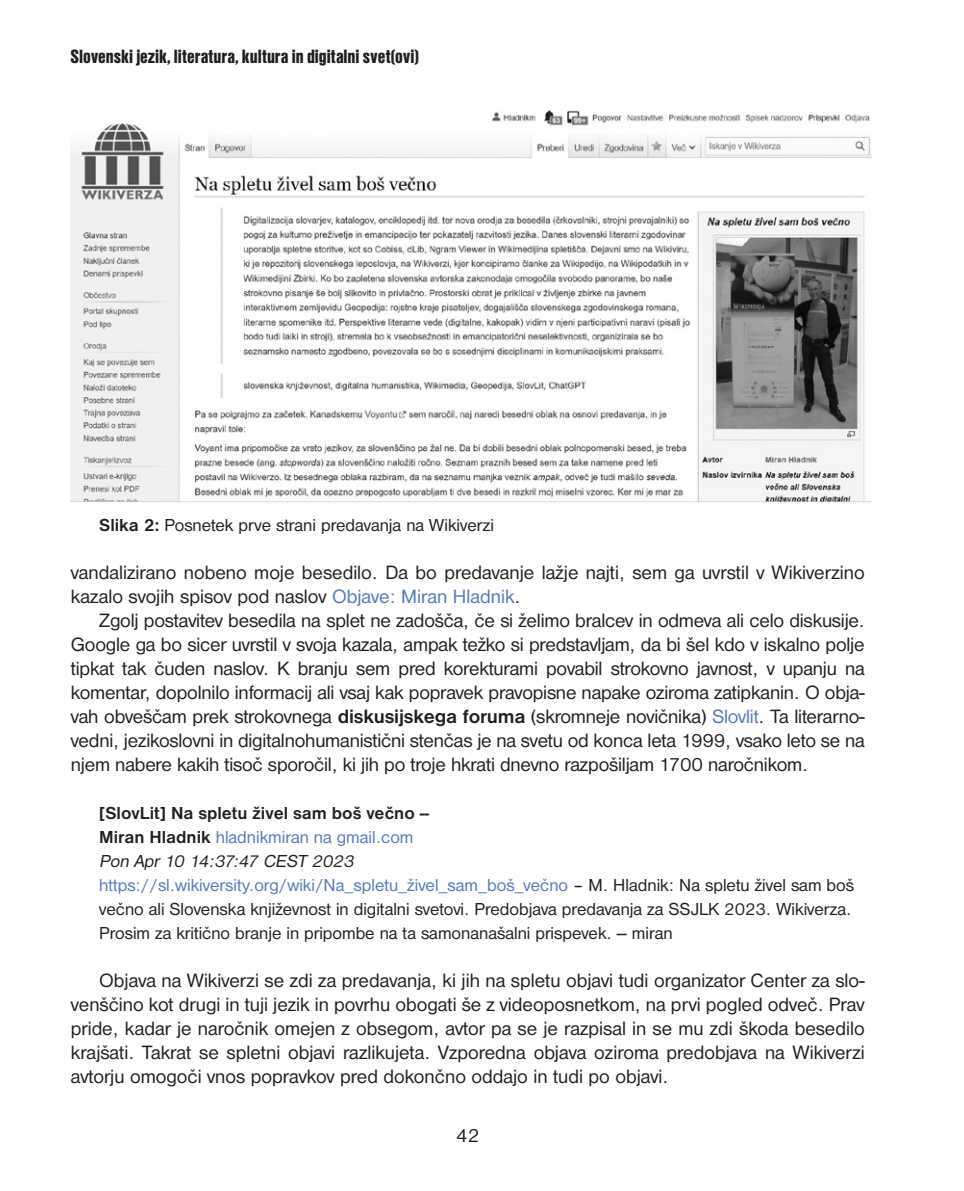
<style>
.page{position:relative;width:964px;height:1191px;background:#fff}
.page>*{position:absolute;margin:0;border:0;box-sizing:border-box;transform-origin:0 0}
.citat{font:20px/24px "Nimbus San DCE";color:#231f20;text-align:justify}
.t1{font:20px "Nimbus San PCE Blac Cond";letter-spacing:.03em;color:#231f20}
.citat-2{font:18px/24px "Nimbus San DCE";color:#231f20}
.citat-3{font:italic 18px/24px "Nimbus San DCE";color:#231f20}
.graf{font:18px "Nimbus San DCE";color:#231f20}
.citat-4{font:700 18px "Nimbus San DCE";color:#231f20}
.s1{font-weight:700}
.s2{color:#5679bd}
.s3{font-weight:700;font-style:normal}
.s4{font-style:normal;color:#5679bd}
</style>
<div class="page">
<img style="left:71px;top:110px;width:800px;height:393px">
<p class="t1" style="left:71px;top:46px;width:349px">Slovenski jezik, literatura, kultura in digitalni svet(ovi)</p>
<p class="graf" style="left:99px;top:515px;width:396px"><span class="s1">Slika 2:</span> Posnetek prve strani predavanja na Wikiverzi</p>
<p class="citat" style="left:71px;top:561px;width:795px">vandalizirano nobeno moje besedilo. Da bo predavanje lažje najti, sem ga uvrstil v Wikiverzino kazalo svojih spisov pod naslov <span class="s2">Objave: Miran Hladnik</span>.</p>
<p class="citat" style="left:71px;top:609px;width:795px;text-indent:28px">Zgolj postavitev besedila na splet ne zadošča, če si želimo bralcev in odmeva ali celo diskusije.<br>Google ga bo sicer uvrstil v svoja kazala, ampak težko si predstavljam, da bi šel kdo v iskalno polje tipkat tak čuden naslov. K branju sem pred korekturami povabil strokovno javnost, v upanju na komentar, dopolnilo informacij ali vsaj kak popravek pravopisne napake oziroma zatipkanin. O obja&shy;vah obveščam prek strokovnega <span class="s1">diskusijskega foruma</span> (skromneje novičnika) <span class="s2">Slovlit</span>. Ta literarno&shy;vedni, jezikoslovni in digitalnohumanistični stenčas je na svetu od konca leta 1999, vsako leto se na njem nabere kakih tisoč sporočil, ki jih po troje hkrati dnevno razpošiljam 1700 naročnikom.</p>
<p class="citat-4" style="left:99px;top:803px;width:331px">[SlovLit] Na spletu živel sam boš večno --</p>
<p class="citat-3" style="left:99px;top:825px;width:316px"><span class="s3">Miran Hladnik</span> <span class="s4">hladnikmiran na gmail.com<br></span>Pon Apr 10 14:37:47 CEST 2023</p>
<p class="citat-2" style="left:99px;top:873px;width:756px"><span class="s2">https://sl.wikiversity.org/wiki/Na_spletu_živel_sam_boš_večno</span> – M. Hladnik: Na spletu živel sam boš večno ali Slovenska književnost in digitalni svetovi. Predobjava predavanja za SSJLK 2023. Wikiverza.<br>Prosim za kritično branje in pripombe na ta samonanašalni prispevek. -- miran</p>
<p class="citat" style="left:71px;top:969px;width:795px;text-indent:28px">Objava na Wikiverzi se zdi za predavanja, ki jih na spletu objavi tudi organizator Center za slo&shy;venščino kot drugi in tuji jezik in povrhu obogati še z videoposnetkom, na prvi pogled odveč. Prav pride, kadar je naročnik omejen z obsegom, avtor pa se je razpisal in se mu zdi škoda besedilo krajšati. Takrat se spletni objavi razlikujeta. Vzporedna objava oziroma predobjava na Wikiverzi avtorju omogoči vnos popravkov pred dokončno oddajo in tudi po objavi.</p>
<p class="citat" style="left:456px;top:1123px;width:25px">42</p>
</div>
